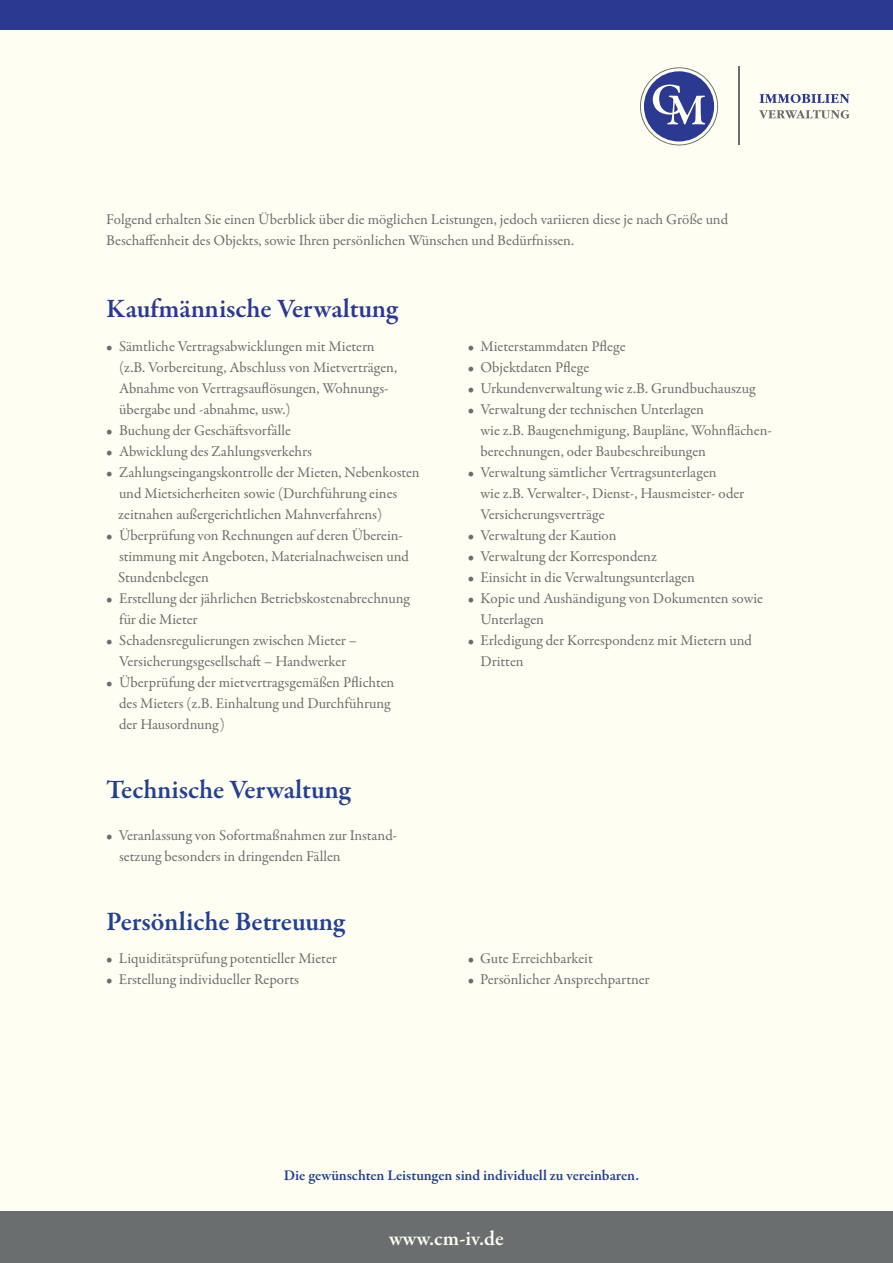
<style>
.page{position:relative;width:893px;height:1263px;background:#fffef2}
.page>*{position:absolute;margin:0;border:0;box-sizing:border-box;transform-origin:0 0}
.t1{font:600 27px "Garamond Premr Pro";letter-spacing:-.005em;color:#25408f}
.t2{font:600 27px "Garamond Premr Pro";letter-spacing:-.005em;color:#2b3990}
.t3{font:600 21px "Garamond Premr Pro";color:#fffef2}
.t4{font:15px/21px "Garamond Premr Pro";letter-spacing:-.005em;color:#6b6e6f}
.t5{font:600 15px "Garamond Premr Pro";letter-spacing:-.005em;color:#25408f}
</style>
<div class="page">
<div style="left:0;top:0;width:893px;height:30px;background:#2b3990"></div>
<div style="left:0;top:1212px;width:893px;height:51px;background:#6b6e6f"></div>
<hr style="left:738px;top:67px;width:2px;height:78px;background:#6b6e6f">
<svg style="left:640px;top:67px;width:78px;height:78px"></svg>
<svg style="left:759px;top:94px;width:90px;height:9px"></svg>
<svg style="left:759px;top:110px;width:91px;height:9px"></svg>
<p class="t4" style="left:106px;top:209px;width:623px">Folgend erhalten Sie einen Überblick über die möglichen Leistungen, jedoch variieren diese je nach Größe und<br>Beschaffenheit des Objekts, sowie Ihren persönlichen Wünschen und Bedürfnissen.</p>
<h1 class="t2" style="left:106px;top:292px;width:293px">Kaufmännische Verwaltung</h1>
<p class="t4" style="left:119px;top:336px;width:280px;text-indent:-13px">• Sämtliche Vertragsabwicklungen mit Mietern (z.B. Vorbereitung, Abschluss von Mietverträgen, Abnahme von Vertragsauflösungen, Wohnungs&shy;übergabe und -abnahme, usw.)</p>
<p class="t4" style="left:106px;top:420px;width:186px">• Buchung der Geschäftsvorfälle</p>
<p class="t4" style="left:106px;top:441px;width:207px">• Abwicklung des Zahlungsverkehrs</p>
<p class="t4" style="left:118px;top:462px;width:303px;text-indent:-12px">• Zahlungseingangskontrolle der Mieten, Nebenkosten und Mietsicherheiten sowie (Durchführung eines zeitnahen außergerichtlichen Mahnverfahrens)</p>
<p class="t4" style="left:118px;top:525px;width:292px;text-indent:-12px">• Überprüfung von Rechnungen auf deren Überein&shy;stimmung mit Angeboten, Materialnachweisen und<br>Stundenbelegen</p>
<p class="t4" style="left:119px;top:588px;width:292px;text-indent:-13px">• Erstellung der jährlichen Betriebskostenabrechnung für die Mieter</p>
<p class="t4" style="left:106px;top:630px;width:252px;text-align:center">• Schadensregulierungen zwischen Mieter –<br>Versicherungsgesellschaft – Handwerker</p>
<p class="t4" style="left:119px;top:672px;width:277px;text-indent:-13px">• Überprüfung der mietvertragsgemäßen Pflichten des Mieters (z.B. Einhaltung und Durchführung der Hausordnung)</p>
<h1 class="t1" style="left:106px;top:773px;width:246px">Technische Verwaltung</h1>
<p class="t4" style="left:119px;top:825px;width:279px;text-indent:-13px">• Veranlassung von Sofortmaßnahmen zur Instand&shy;setzung besonders in dringenden Fällen</p>
<h1 class="t1" style="left:106px;top:905px;width:240px">Persönliche Betreuung</h1>
<p class="t4" style="left:106px;top:948px;width:232px">• Liquiditätsprüfung potentieller Mieter</p>
<p class="t4" style="left:106px;top:969px;width:194px">• Erstellung individueller Reports</p>
<p class="t4" style="left:468px;top:336px;width:159px">• Mieterstammdaten Pflege</p>
<p class="t4" style="left:468px;top:357px;width:123px">• Objektdaten Pflege</p>
<p class="t4" style="left:468px;top:378px;width:289px">• Urkundenverwaltung wie z.B. Grundbuchauszug</p>
<p class="t4" style="left:480px;top:399px;width:293px;text-indent:-13px">• Verwaltung der technischen Unterlagen<br>wie z.B. Baugenehmigung, Baupläne, Wohnflächen&shy;berechnungen, oder Baubeschreibungen</p>
<p class="t4" style="left:480px;top:462px;width:265px;text-indent:-13px">• Verwaltung sämtlicher Vertragsunterlagen<br>wie z.B. Verwalter-, Dienst-, Hausmeister- oder<br>Versicherungsverträge</p>
<p class="t4" style="left:468px;top:525px;width:150px">• Verwaltung der Kaution</p>
<p class="t4" style="left:468px;top:546px;width:191px">• Verwaltung der Korrespondenz</p>
<p class="t4" style="left:468px;top:567px;width:229px">• Einsicht in die Verwaltungsunterlagen</p>
<p class="t4" style="left:480px;top:588px;width:284px;text-indent:-13px">• Kopie und Aushändigung von Dokumenten sowie<br>Unterlagen</p>
<p class="t4" style="left:480px;top:630px;width:273px;text-indent:-13px">• Erledigung der Korrespondenz mit Mietern und<br>Dritten</p>
<p class="t4" style="left:468px;top:948px;width:127px">• Gute Erreichbarkeit</p>
<p class="t4" style="left:468px;top:969px;width:183px">• Persönlicher Ansprechpartner</p>
<p class="t5" style="left:284px;top:1166px;width:357px">Die gewünschten Leistungen sind individuell zu vereinbaren.</p>
<h2 class="t3" style="left:389px;top:1226px;width:116px">www.cm-iv.de</h2>
</div>
